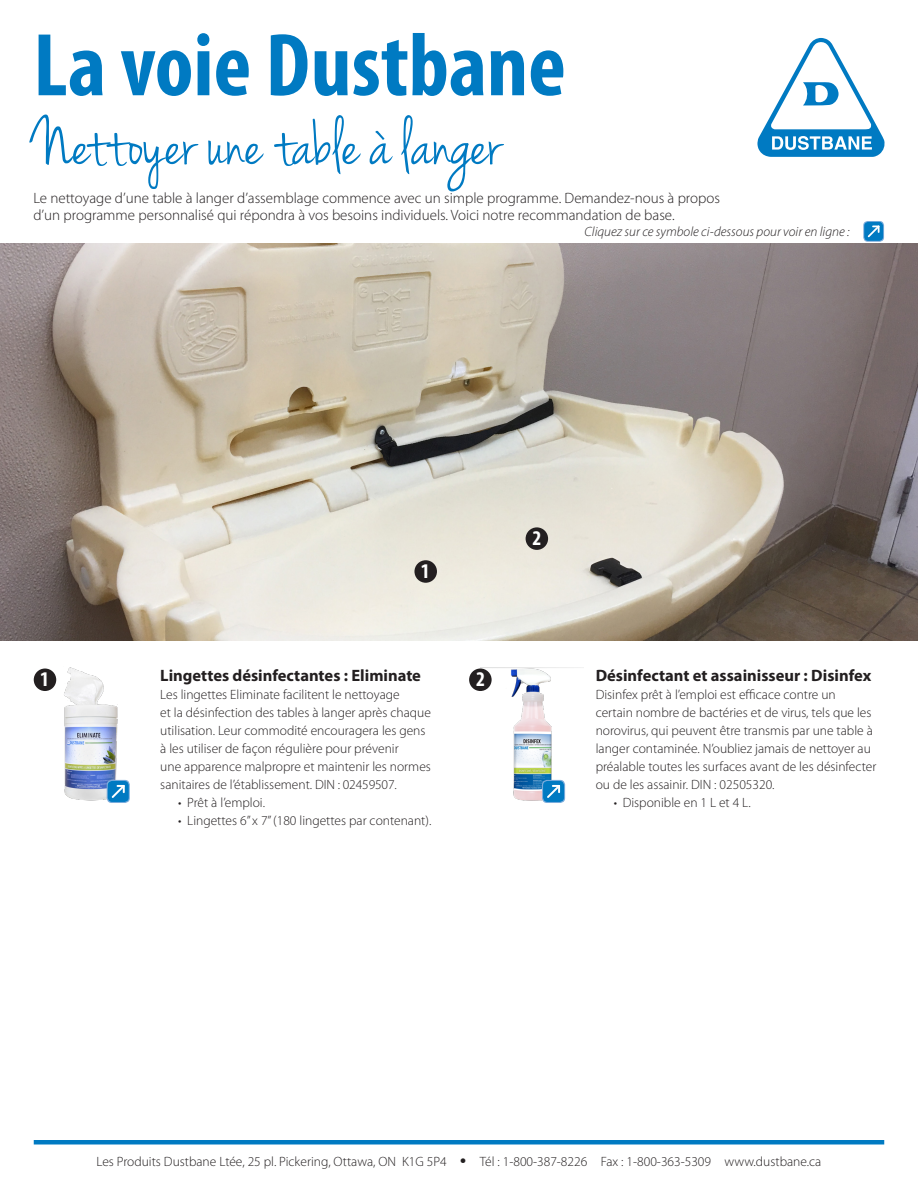
<style>
.page{position:relative;width:918px;height:1188px;background:#fff}
.page>*{position:absolute;margin:0;border:0;box-sizing:border-box;transform-origin:0 0}
.DB_Way{font:700 condensed 90px "Myriad Pro";color:#007ac2}
.Sub_Header_Jenna_Sue{font:70.5px "Jenna Sue";color:#007ac2}
.numbers{font:700 condensed 21px "Myriad Pro";color:#fff}
.subtitle_Myriad_Bold{font:700 16.5px "Myriad Pro";color:#231f20}
.Subtitle_-_Header{font:300 15px/16.5px "Myriad Pro";color:#231f20}
.Body_text_Myriad_Reg{font:300 13.5px/18px "Myriad Pro";color:#231f20}
.t1{font:italic 300 13.5px "Myriad Pro";color:#231f20}
.s1{font-weight:900;font-size:16.5px}
</style>
<div class="page">
<hr style="left:34px;top:1140px;width:850px;height:4px;background:#007ac2">
<svg style="left:757px;top:38px;width:128px;height:119px"></svg>
<img style="left:0;top:244px;width:918px;height:396px">
<div style="left:414px;top:560px;width:23px;height:23px;background:#231f20;border-radius:50%"></div>
<div style="left:526px;top:527px;width:22px;height:23px;background:#231f20;border-radius:50%"></div>
<img style="left:480px;top:667px;width:103px;height:136px">
<div style="left:34px;top:669px;width:22px;height:22px;background:#231f20;border-radius:50%"></div>
<div style="left:469px;top:669px;width:23px;height:22px;background:#231f20;border-radius:50%"></div>
<img style="left:50px;top:667px;width:80px;height:135px">
<svg style="left:863px;top:221px;width:21px;height:21px"></svg>
<div style="left:864px;top:222px;width:19px;height:19px;background:#007ac2;border-radius:4px"></div>
<svg style="left:868px;top:226px;width:12px;height:11px"></svg>
<svg style="left:542px;top:780px;width:23px;height:23px"></svg>
<div style="left:543px;top:781px;width:21px;height:21px;background:#007ac2;border-radius:4px"></div>
<svg style="left:547px;top:785px;width:13px;height:13px"></svg>
<svg style="left:107px;top:780px;width:23px;height:23px"></svg>
<div style="left:108px;top:781px;width:21px;height:21px;background:#007ac2;border-radius:4px"></div>
<svg style="left:112px;top:785px;width:13px;height:13px"></svg>
<p class="DB_Way" style="left:33px;top:9px;width:534px">La voie Dustbane</p>
<p class="Sub_Header_Jenna_Sue" style="left:33px;top:103px;width:470px">Nettoyer une table à langer</p>
<p class="Subtitle_-_Header" style="left:33px;top:190px;width:688px">Le nettoyage d’une table à langer d’assemblage commence avec un simple programme. Demandez-nous à propos d’un programme personnalisé qui répondra à vos besoins individuels. Voici notre recommandation de base.</p>
<p class="t1" style="left:585px;top:224px;width:267px">Cliquez sur ce symbole ci-dessous pour voir en ligne :</p>
<p class="numbers" style="left:421px;top:558px;width:10px">1</p>
<p class="numbers" style="left:533px;top:525px;width:10px">2</p>
<p class="subtitle_Myriad_Bold" style="left:160px;top:665px;width:262px">Lingettes désinfectantes : Eliminate</p>
<p class="Body_text_Myriad_Reg" style="left:160px;top:685px;width:272px">Les lingettes Eliminate facilitent le nettoyage<br>et la désinfection des tables à langer après chaque utilisation. Leur commodité encouragera les gens à les utiliser de façon régulière pour prévenir<br>une apparence malpropre et maintenir les normes sanitaires de l’établissement. DIN : 02459507.</p>
<p class="Body_text_Myriad_Reg" style="left:178px;top:793px;width:88px">• Prêt à l’emploi.</p>
<p class="Body_text_Myriad_Reg" style="left:178px;top:811px;width:255px">• Lingettes 6” x 7” (180 lingettes par contenant).</p>
<p class="numbers" style="left:40px;top:666px;width:10px">1</p>
<p class="numbers" style="left:476px;top:666px;width:10px">2</p>
<p class="subtitle_Myriad_Bold" style="left:596px;top:665px;width:277px">Désinfectant et assainisseur : Disinfex</p>
<p class="Body_text_Myriad_Reg" style="left:596px;top:685px;width:282px">Disinfex prêt à l’emploi est efficace contre un certain nombre de bactéries et de virus, tels que les norovirus, qui peuvent être transmis par une table à langer contaminée. N’oubliez jamais de nettoyer au préalable toutes les surfaces avant de les désinfecter ou de les assainir. DIN : 02505320.</p>
<p class="Body_text_Myriad_Reg" style="left:614px;top:793px;width:139px">• Disponible en 1 L et 4 L.</p>
<p class="Body_text_Myriad_Reg" style="left:97px;top:1153px;width:726px">Les Produits Dustbane Ltée, 25 pl. Pickering, Ottawa, ON K1G 5P4 <span class="s1">•</span> Tél : 1-800-387-8226 Fax : 1-800-363-5309 www.dustbane.ca</p>
</div>
